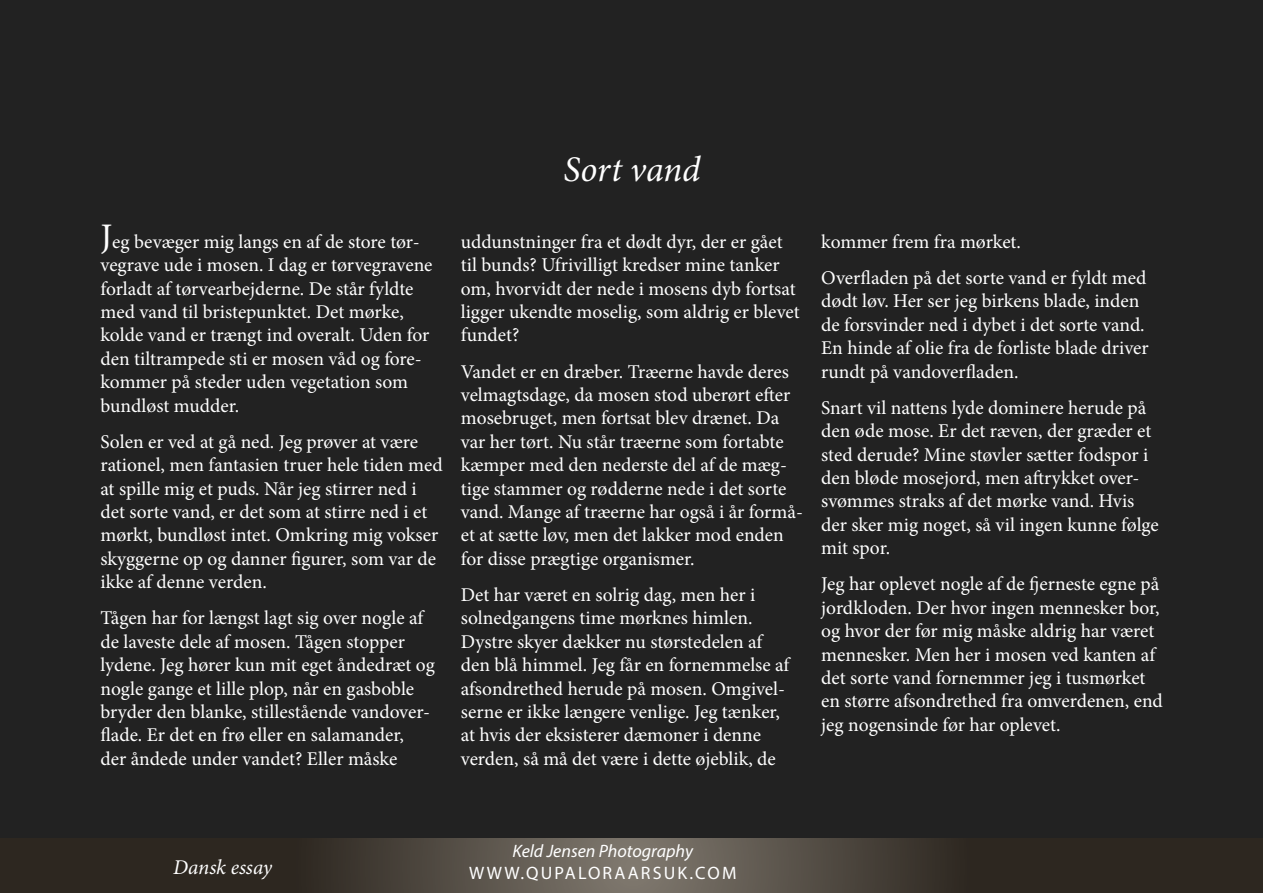
<style>
.page{position:relative;width:1263px;height:893px;background:#222}
.page>*{position:absolute;margin:0;border:0;box-sizing:border-box;transform-origin:0 0}
.t1{font:italic 36px "Minion Pro";letter-spacing:-.005em;color:#fff}
.t2{font:italic 21px "Minion Pro";letter-spacing:-.01em;color:#fff}
.t3{font:19.5px/23.4px "Minion Pro";color:#fff}
.t4{font:italic 18px "Myriad Pro";color:#fff}
.t5{font:18px "Myriad Pro";letter-spacing:.12em;color:#fff}
.s1{font-size:36px}
</style>
<div class="page">
<svg style="left:1px;top:838px;width:1262px;height:55px;background:#433d35"></svg>
<p class="t3" style="left:100px;top:230px;width:334px"><span class="s1">J</span>eg bevæger mig langs en af de store tør&shy;vegrave ude i mosen. I dag er tørvegravene forladt af tørvearbejderne. De står fyldte med vand til bristepunktet. Det mørke, kolde vand er trængt ind overalt. Uden for den tiltrampede sti er mosen våd og fore&shy;kommer på steder uden vegetation som bundløst mudder.</p>
<p class="t3" style="left:100px;top:430px;width:344px">Solen er ved at gå ned. Jeg prøver at være rationel, men fantasien truer hele tiden med at spille mig et puds. Når jeg stirrer ned i det sorte vand, er det som at stirre ned i et mørkt, bundløst intet. Omkring mig vokser skyggerne op og danner figurer, som var de ikke af denne verden.</p>
<p class="t3" style="left:100px;top:606px;width:336px">Tågen har for længst lagt sig over nogle af de laveste dele af mosen. Tågen stopper lydene. Jeg hører kun mit eget åndedræt og nogle gange et lille plop, når en gasboble bryder den blanke, stillestående vandover&shy;flade. Er det en frø eller en salamander,<br>der åndede under vandet? Eller måske</p>
<h1 class="t1" style="left:563px;top:145px;width:138px">Sort vand</h1>
<p class="t3" style="left:461px;top:230px;width:340px">uddunstninger fra et dødt dyr, der er gået til bunds? Ufrivilligt kredser mine tanker om, hvorvidt der nede i mosens dyb fortsat ligger ukendte moselig, som aldrig er blevet fundet?</p>
<p class="t3" style="left:461px;top:360px;width:344px">Vandet er en dræber. Træerne havde deres velmagtsdage, da mosen stod uberørt efter mosebruget, men fortsat blev drænet. Da var her tørt. Nu står træerne som fortabte kæmper med den nederste del af de mæg&shy;tige stammer og rødderne nede i det sorte vand. Mange af træerne har også i år formå&shy;et at sætte løv, men det lakker mod enden for disse prægtige organismer.</p>
<p class="t3" style="left:461px;top:583px;width:330px">Det har været en solrig dag, men her i solnedgangens time mørknes himlen.<br>Dystre skyer dækker nu størstedelen af den blå himmel. Jeg får en fornemmelse af afsondrethed herude på mosen. Omgivel&shy;serne er ikke længere venlige. Jeg tænker, at hvis der eksisterer dæmoner i denne verden, så må det være i dette øjeblik, de</p>
<p class="t3" style="left:821px;top:224px;width:327px;line-height:36.2px">kommer frem fra mørket.<br>Overfladen på det sorte vand er fyldt med</p>
<p class="t3" style="left:821px;top:290px;width:329px">dødt løv. Her ser jeg birkens blade, inden de forsvinder ned i dybet i det sorte vand.<br>En hinde af olie fra de forliste blade driver rundt på vandoverfladen.</p>
<p class="t3" style="left:821px;top:396px;width:339px">Snart vil nattens lyde dominere herude på den øde mose. Er det ræven, der græder et sted derude? Mine støvler sætter fodspor i den bløde mosejord, men aftrykket over&shy;svømmes straks af det mørke vand. Hvis der sker mig noget, så vil ingen kunne følge mit spor.</p>
<p class="t3" style="left:821px;top:572px;width:343px">Jeg har oplevet nogle af de fjerneste egne på jordkloden. Der hvor ingen mennesker bor, og hvor der før mig måske aldrig har været mennesker. Men her i mosen ved kanten af det sorte vand fornemmer jeg i tusmørket en større afsondrethed fra omverdenen, end jeg nogensinde før har oplevet.</p>
<p class="t4" style="left:512px;top:840px;width:182px">Keld Jensen Photography</p>
<p class="t2" style="left:173px;top:853px;width:100px">Dansk essay</p>
<p class="t5" style="left:469px;top:862px;width:269px">WWW.QUPALORAARSUK.COM</p>
</div>
